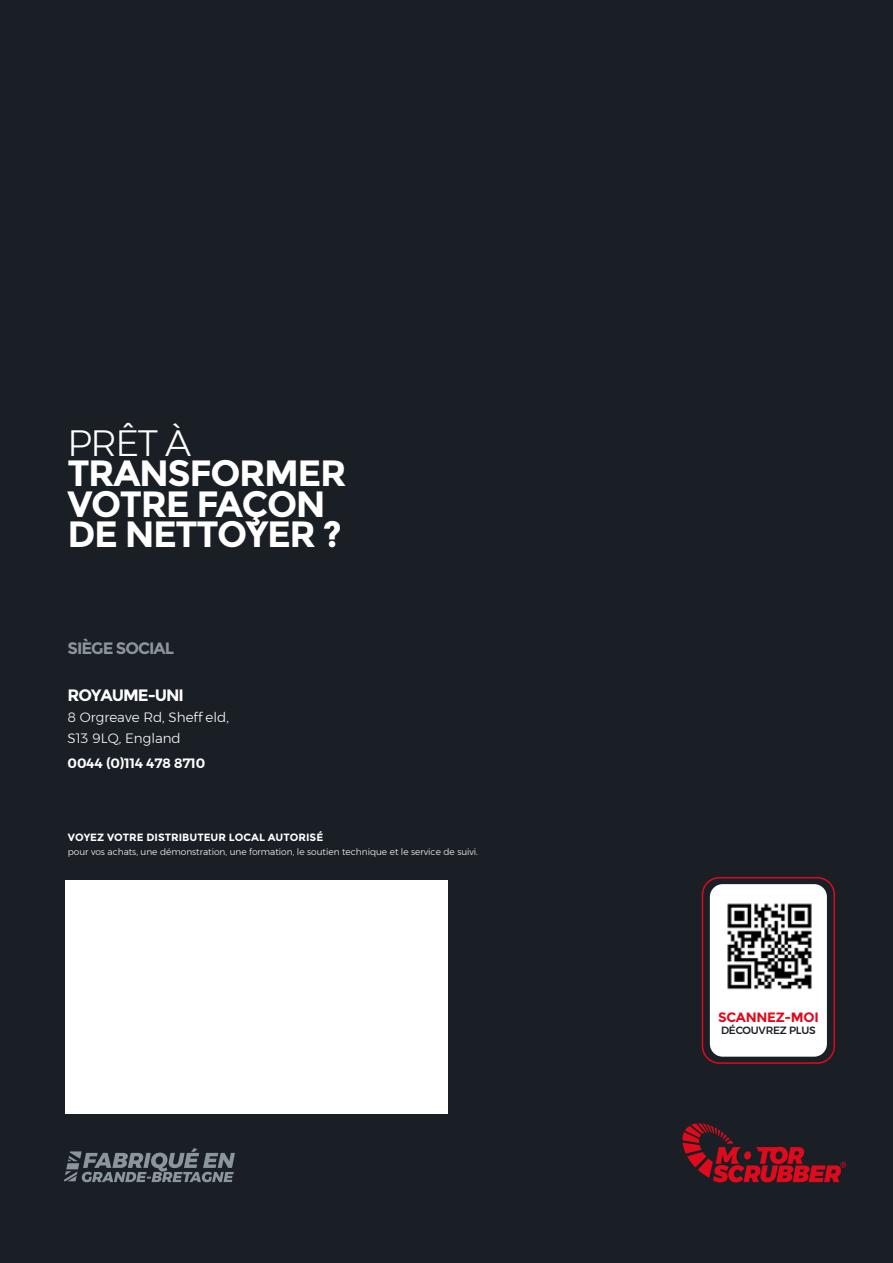
<style>
.page{position:relative;width:893px;height:1263px;background:#1a1f25}
.page>*{position:absolute;margin:0;border:0;box-sizing:border-box;transform-origin:0 0}
.t1{font:700 36.6px/30.6px "Montserrat";letter-spacing:-.04em;color:#fff}
.t2{font:300 36.6px "Montserrat";color:#fff}
.t3{font:700 16.5px "Montserrat";letter-spacing:-.06em;color:#8b959c}
.t4{font:700 16.5px "Montserrat";letter-spacing:-.06em;color:#fff}
.t5{font:300 13.5px/20.2px "Montserrat";color:#fff}
.t6{font:600 13.5px "Montserrat";color:#fff}
.t7{font:700 13.5px "Montserrat";letter-spacing:-.02em;color:#df0a1c}
.t8{font:700 10.5px "Montserrat";color:#fff}
.t9{font:500 10.5px "Montserrat";letter-spacing:-.02em;color:#1a1f25}
.t10{font:300 9px "Montserrat";color:#fff}
</style>
<div class="page">
<div style="left:702px;top:877px;width:133px;height:187px;border:2px solid #df0a1c;border-radius:17px"></div>
<div style="left:710px;top:884px;width:117px;height:173px;background:#fff;border-radius:13px"></div>
<img style="left:727px;top:903px;width:85px;height:87px">
<svg style="left:682px;top:1123px;width:164px;height:59px"></svg>
<div style="left:65px;top:880px;width:383px;height:234px;background:#fff"></div>
<svg style="left:64px;top:1148px;width:171px;height:34px"></svg>
<h1 class="t2" style="left:68px;top:415px;width:125px">PRÊT À</h1>
<h1 class="t1" style="left:68px;top:458px;width:280px">TRANSFORMER<br>VOTRE FAÇON<br>DE NETTOYER ?</h1>
<h2 class="t3" style="left:68px;top:639px;width:108px">SIÈGE SOCIAL</h2>
<h2 class="t4" style="left:68px;top:685px;width:118px">ROYAUME-UNI</h2>
<h3 class="t5" style="left:68px;top:707px;width:163px">8 Orgreave Rd, Sheff eld,<br>S13 9LQ, England</h3>
<h3 class="t6" style="left:68px;top:752px;width:139px">0044 (0)114 478 8710</h3>
<p class="t8" style="left:68px;top:831px;width:257px">VOYEZ VOTRE DISTRIBUTEUR LOCAL AUTORISÉ</p>
<p class="t10" style="left:68px;top:845px;width:412px">pour vos achats, une démonstration, une formation, le soutien technique et le service de suivi.</p>
<h3 class="t7" style="left:718px;top:1009px;width:102px">SCANNEZ-MOI</h3>
<p class="t9" style="left:721px;top:1022px;width:96px">DÉCOUVREZ PLUS</p>
</div>
